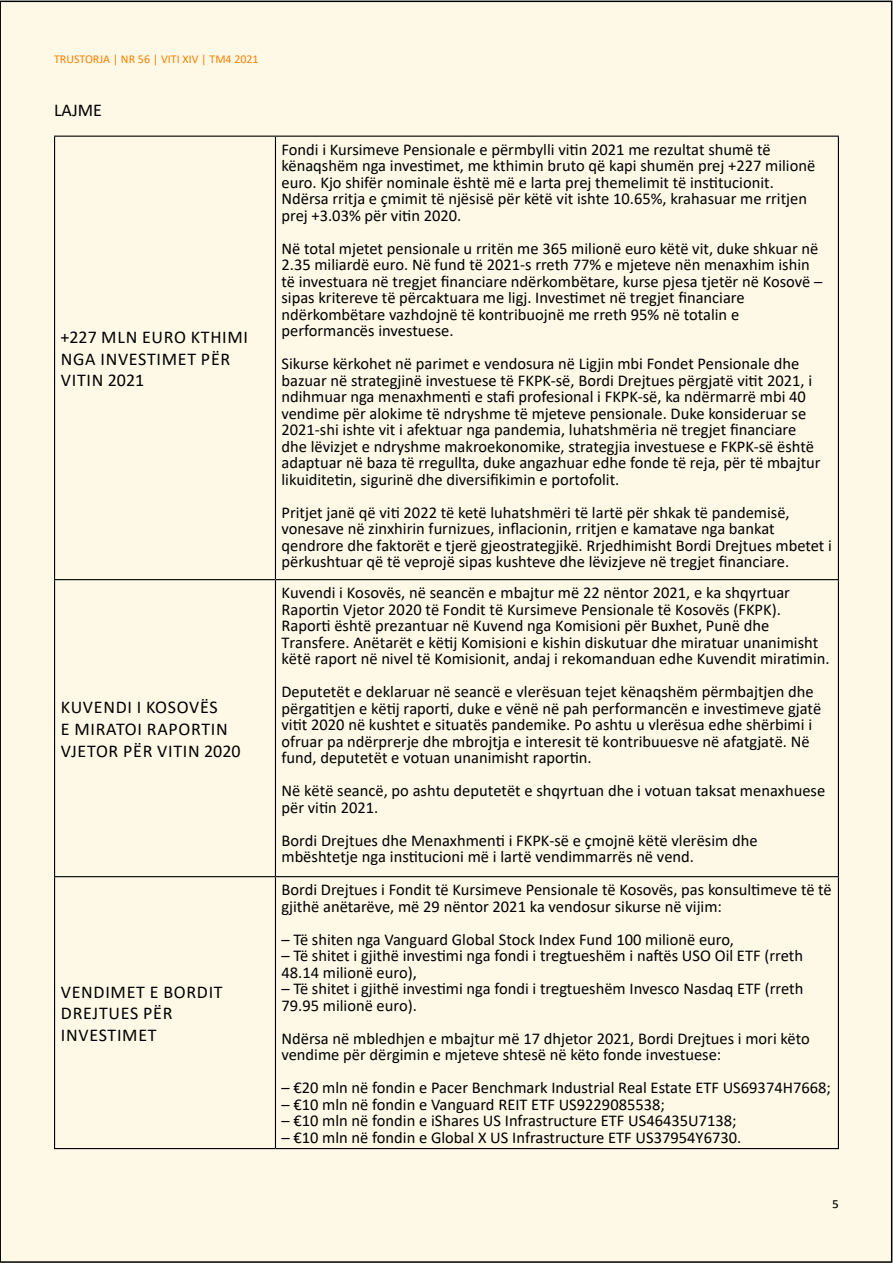
<style>
.page{position:relative;width:893px;height:1263px;background:#fff}
.page>*{position:absolute;margin:0;border:0;box-sizing:border-box;transform-origin:0 0}
.t1{font:18px/21.6px "Calibri";letter-spacing:.04em;color:#000}
.t2{font:16.5px/16.5px "Calibri";color:#000}
.t3{font:15px "Calibri";color:#000}
.t4{font:12px "Calibri";color:#ff8000}
</style>
<div class="page">
<div style="left:0;top:1px;width:892px;height:1261px;background:#fef9e7"></div>
<hr style="left:54px;top:136px;width:221px;height:1px;background:#000">
<hr style="left:54px;top:137px;width:1px;height:442px;background:#000">
<hr style="left:275px;top:136px;width:564px;height:1px;background:#000">
<hr style="left:275px;top:137px;width:1px;height:442px;background:#000">
<hr style="left:838px;top:137px;width:1px;height:442px;background:#000">
<hr style="left:54px;top:579px;width:221px;height:1px;background:#000">
<hr style="left:54px;top:580px;width:1px;height:296px;background:#000">
<hr style="left:275px;top:579px;width:564px;height:1px;background:#000">
<hr style="left:275px;top:580px;width:1px;height:296px;background:#000">
<hr style="left:838px;top:580px;width:1px;height:296px;background:#000">
<hr style="left:54px;top:876px;width:221px;height:1px;background:#000">
<hr style="left:54px;top:877px;width:1px;height:271px;background:#000">
<hr style="left:275px;top:876px;width:564px;height:1px;background:#000">
<hr style="left:275px;top:877px;width:1px;height:271px;background:#000">
<hr style="left:838px;top:877px;width:1px;height:271px;background:#000">
<hr style="left:54px;top:1148px;width:221px;height:1px;background:#000">
<hr style="left:275px;top:1148px;width:564px;height:1px;background:#000">
<p class="t4" style="left:54px;top:51px;width:206px">TRUSTORJA | NR 56 | VITI XIV | TM4 2021</p>
<p class="t1" style="left:54px;top:98px;width:50px">LAJME</p>
<p class="t1" style="left:61px;top:326px;width:189px">+227 MLN EURO KTHIMI<br>NGA INVESTIMET PËR<br>VITIN 2021</p>
<p class="t1" style="left:61px;top:696px;width:181px">KUVENDI I KOSOVËS<br>E MIRATOI RAPORTIN<br>VJETOR PËR VITIN 2020</p>
<p class="t1" style="left:61px;top:980px;width:163px">VENDIMET E BORDIT<br>DREJTUES PËR<br>INVESTIMET</p>
<p class="t2" style="left:281px;top:140px;width:535px">Fondi i Kursimeve Pensionale e përmbylli vitin 2021 me rezultat shumë të kënaqshëm nga investimet, me kthimin bruto që kapi shumën prej +227 milionë euro. Kjo shifër nominale është më e larta prej themelimit të institucionit.<br>Ndërsa rritja e çmimit të njësisë për këtë vit ishte 10.65%, krahasuar me rritjen prej +3.03% për vitin 2020.</p>
<p class="t2" style="left:281px;top:239px;width:542px">Në total mjetet pensionale u rritën me 365 milionë euro këtë vit, duke shkuar në 2.35 miliardë euro. Në fund të 2021-s rreth 77% e mjeteve nën menaxhim ishin të investuara në tregjet financiare ndërkombëtare, kurse pjesa tjetër në Kosovë – sipas kritereve të përcaktuara me ligj. Investimet në tregjet financiare ndërkombëtare vazhdojnë të kontribuojnë me rreth 95% në totalin e performancës investuese.</p>
<p class="t2" style="left:281px;top:355px;width:541px">Sikurse kërkohet në parimet e vendosura në Ligjin mbi Fondet Pensionale dhe bazuar në strategjinë investuese të FKPK-së, Bordi Drejtues përgjatë vitit 2021, i ndihmuar nga menaxhmenti e stafi profesional i FKPK-së, ka ndërmarrë mbi 40 vendime për alokime të ndryshme të mjeteve pensionale. Duke konsideruar se 2021-shi ishte vit i afektuar nga pandemia, luhatshmëria në tregjet financiare dhe lëvizjet e ndryshme makroekonomike, strategjia investuese e FKPK-së është adaptuar në baza të rregullta, duke angazhuar edhe fonde të reja, për të mbajtur likuiditetin, sigurinë dhe diversifikimin e portofolit.</p>
<p class="t2" style="left:281px;top:503px;width:552px">Pritjet janë që viti 2022 të ketë luhatshmëri të lartë për shkak të pandemisë, vonesave në zinxhirin furnizues, inflacionin, rritjen e kamatave nga bankat qendrore dhe faktorët e tjerë gjeostrategjikë. Rrjedhimisht Bordi Drejtues mbetet i përkushtuar që të veprojë sipas kushteve dhe lëvizjeve në tregjet financiare.</p>
<p class="t2" style="left:281px;top:584px;width:550px">Kuvendi i Kosovës, në seancën e mbajtur më 22 nëntor 2021, e ka shqyrtuar Raportin Vjetor 2020 të Fondit të Kursimeve Pensionale të Kosovës (FKPK).<br>Raporti është prezantuar në Kuvend nga Komisioni për Buxhet, Punë dhe Transfere. Anëtarët e këtij Komisioni e kishin diskutuar dhe miratuar unanimisht këtë raport në nivel të Komisionit, andaj i rekomanduan edhe Kuvendit miratimin.</p>
<p class="t2" style="left:281px;top:683px;width:541px">Deputetët e deklaruar në seancë e vlerësuan tejet kënaqshëm përmbajtjen dhe përgatitjen e këtij raporti, duke e vënë në pah performancën e investimeve gjatë vitit 2020 në kushtet e situatës pandemike. Po ashtu u vlerësua edhe shërbimi i ofruar pa ndërprerje dhe mbrojtja e interesit të kontribuuesve në afatgjatë. Në fund, deputetët e votuan unanimisht raportin.</p>
<p class="t2" style="left:281px;top:782px;width:545px">Në këtë seancë, po ashtu deputetët e shqyrtuan dhe i votuan taksat menaxhuese për vitin 2021.</p>
<p class="t2" style="left:281px;top:831px;width:478px">Bordi Drejtues dhe Menaxhmenti i FKPK-së e çmojnë këtë vlerësim dhe mbështetje nga institucioni më i lartë vendimmarrës në vend.</p>
<p class="t2" style="left:281px;top:881px;width:552px">Bordi Drejtues i Fondit të Kursimeve Pensionale të Kosovës, pas konsultimeve të të gjithë anëtarëve, më 29 nëntor 2021 ka vendosur sikurse në vijim:</p>
<p class="t2" style="left:281px;top:930px;width:454px">– Të shiten nga Vanguard Global Stock Index Fund 100 milionë euro,</p>
<p class="t2" style="left:281px;top:947px;width:523px">– Të shitet i gjithë investimi nga fondi i tregtueshëm i naftës USO Oil ETF (rreth<br>48.14 milionë euro),</p>
<p class="t2" style="left:281px;top:980px;width:523px">– Të shitet i gjithë investimi nga fondi i tregtueshëm Invesco Nasdaq ETF (rreth<br>79.95 milionë euro).</p>
<p class="t2" style="left:281px;top:1029px;width:530px">Ndërsa në mbledhjen e mbajtur më 17 dhjetor 2021, Bordi Drejtues i mori këto vendime për dërgimin e mjeteve shtesë në këto fonde investuese:</p>
<p class="t2" style="left:281px;top:1079px;width:551px">– €20 mln në fondin e Pacer Benchmark Industrial Real Estate ETF US69374H7668;</p>
<p class="t2" style="left:281px;top:1095px;width:385px">– €10 mln në fondin e Vanguard REIT ETF US9229085538;</p>
<p class="t2" style="left:281px;top:1112px;width:457px">– €10 mln në fondin e iShares US Infrastructure ETF US46435U7138;</p>
<p class="t2" style="left:281px;top:1128px;width:461px">– €10 mln në fondin e Global X US Infrastructure ETF US37954Y6730.</p>
<p class="t3" style="left:832px;top:1192px;width:8px">5</p>
</div>
